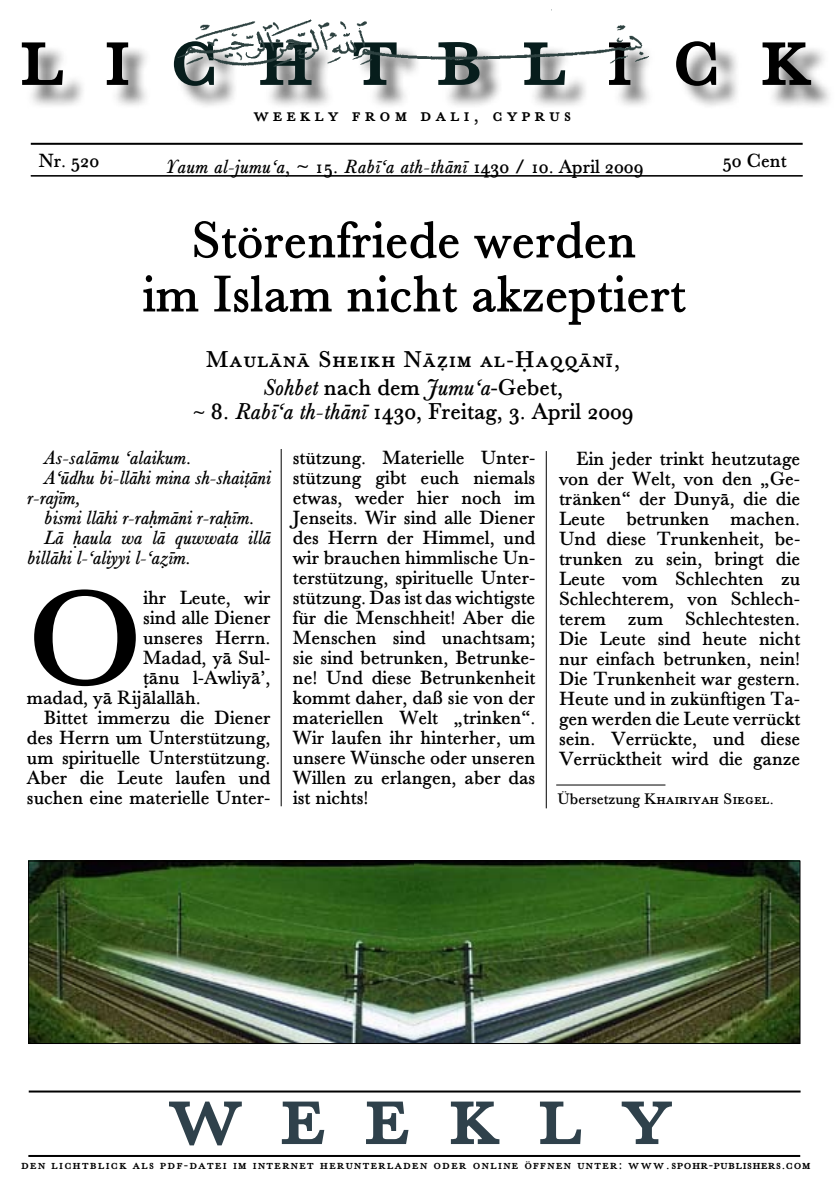
<style>
.page{position:relative;width:840px;height:1191px;background:#fff}
.page>*{position:absolute;margin:0;border:0;box-sizing:border-box;transform-origin:0 0}
.t1{font:140.8px "Spohr Bleisatz Normal";color:#000}
.t2{font:98px "Spohr Bleisatz Kapitaelchen";letter-spacing:.4em;color:#000}
.t3{font:98px "Spohr Bleisatz Kapitaelchen";letter-spacing:.4em;color:#2f414b}
.t4{font:54px/54px "Spohr Bleisatz Normal";color:#000;text-align:center}
.t5{font:24px/24px "Spohr Bleisatz Normal";color:#000;text-align:center}
.t6{font:24px "Spohr Bleisatz Kapitaelchen";letter-spacing:.06em;color:#000}
.t7{font:20px/20px "Spohr Bleisatz Normal";color:#000;text-align:justify}
.t8{font:20px "Spohr Bleisatz Kursiv";color:#000}
.t9{font:20px "Spohr Bleisatz Kursiv";letter-spacing:.025em;color:#000}
.t10{font:20px "Spohr Bleisatz Kapitaelchen";letter-spacing:.22em;color:#000}
.t11{font:16px "Spohr Bleisatz Kapitaelchen";letter-spacing:.025em;color:#000}
.t12{font:14px "Spohr Bleisatz Kapitaelchen";letter-spacing:.1em;color:#000}
.s1{color:#071d1c}
.s2{font-family:"Spohr Bleisatz Normal"}
.s3{font-family:"Spohr Bleisatz Kursiv"}
.s4{font-size:20px}
</style>
<div class="page">
<div style="left:25px;top:44px;width:814px;height:170px;background:#000;opacity:.6"></div>
<hr style="left:29px;top:1090px;width:771px;height:2px;background:#000">
<hr style="left:31px;top:143px;width:771px;height:2px;background:#000">
<hr style="left:31px;top:175px;width:771px;height:1px;background:#000">
<hr style="left:28px;top:1155px;width:771px;height:2px;background:#000">
<img style="left:142px;top:9px;width:556px;height:62px">
<hr style="left:281px;top:449px;width:1px;height:357px;background:#000">
<hr style="left:545px;top:451px;width:1px;height:357px;background:#000">
<hr style="left:556px;top:784px;width:109px;height:1px;background:#000">
<img style="left:30px;top:862px;width:767px;height:179px">
<div style="left:28px;top:860px;width:771px;height:183px;border:1px solid #000"></div>
<h2 class="t2" style="left:20px;top:-12px;width:791px">li<span class="s1">chtbl</span>ick</h2>
<p class="t10" style="left:254px;top:101px;width:318px">weekly from dali, cyprus</p>
<p class="t7" style="left:39px;top:151px;width:62px">Nr. 520</p>
<p class="t9" style="left:165px;top:153px;width:479px">Yaum al-jumu‘a<span class="s2">, ~ 15.</span> Rabî‘a ath-thânî <span class="s2">1430 / 10. April 2009</span></p>
<h3 class="t4" style="left:142px;top:215px;width:545px">Störenfriede werden<br>im Islam nicht akzeptiert</h3>
<p class="t6" style="left:206px;top:343px;width:415px">Maulânâ Sheikh Nâ|im al-Óaqqânî,</p>
<p class="t5" style="left:192px;top:376px;width:442px"><span class="s3">Sohbet</span> nach dem <span class="s3">Jumu‘a</span>-Gebet,<br><span class="s4">~</span> 8. <span class="s3">Rabî‘a th-thânî</span> 1430, Freitag, 3. April 2009</p>
<p class="t7" style="left:722px;top:151px;width:65px">50 Cent</p>
<p class="t8" style="left:44px;top:444px;width:148px">As-salâmu ‘alaikum.</p>
<p class="t8" style="left:44px;top:464px;width:228px">A‘ûdhu bi-llâhi mina sh-shai†âni</p>
<p class="t8" style="left:27px;top:484px;width:55px">r-rajîm,</p>
<p class="t8" style="left:44px;top:504px;width:211px">bismi llâhi r-raªmâni r-raªîm.</p>
<p class="t8" style="left:44px;top:524px;width:228px">Lâ ªaula wa lâ quwwata illâ</p>
<p class="t8" style="left:27px;top:544px;width:165px">billâhi l-‘aliyyi l-‘a|îm.</p>
<h1 class="t1" style="left:27px;top:545px;width:117px">O</h1>
<p class="t7" style="left:143px;top:589px;width:129px">ihr Leute, wir</p>
<p class="t7" style="left:143px;top:609px;width:129px">sind alle Diener</p>
<p class="t7" style="left:143px;top:629px;width:129px">unseres Herrn.</p>
<p class="t7" style="left:143px;top:649px;width:129px">Madad, yâ Sul-</p>
<p class="t7" style="left:143px;top:669px;width:129px">†ânu l-Awliyâ’,</p>
<p class="t7" style="left:27px;top:689px;width:175px">madad, yâ Rijâlallâh.</p>
<p class="t7" style="left:44px;top:709px;width:228px">Bittet immerzu die Diener</p>
<p class="t7" style="left:27px;top:729px;width:245px">des Herrn um Unterstützung,</p>
<p class="t7" style="left:27px;top:749px;width:245px">um spirituelle Unterstützung.</p>
<p class="t7" style="left:27px;top:769px;width:245px">Aber die Leute laufen und</p>
<p class="t7" style="left:27px;top:789px;width:245px">suchen eine materielle Unter-</p>
<p class="t7" style="left:293px;top:449px;width:244px">stützung. Materielle Unter&shy;stützung gibt euch niemals etwas, weder hier noch im Jenseits. Wir sind alle Diener des Herrn der Himmel, und wir brauchen himmlische Un&shy;terstützung, spirituelle Unter&shy;stützung. Das ist das wichtigste für die Menschheit! Aber die Menschen sind unachtsam; sie sind betrunken, Betrunke&shy;ne! Und diese Betrunkenheit kommt daher, daß sie von der materiellen Welt „trinken“.<br>Wir laufen ihr hinterher, um unsere Wünsche oder unseren Willen zu erlangen, aber das ist nichts!</p>
<p class="t7" style="left:558px;top:449px;width:242px;text-indent:17px">Ein jeder trinkt heutzutage von der Welt, von den „Ge&shy;tränken“ der Dunyâ, die die Leute betrunken machen.<br>Und diese Trunkenheit, be&shy;trunken zu sein, bringt die Leute vom Schlechten zu Schlechterem, von Schlech&shy;terem zum Schlechtesten.<br>Die Leute sind heute nicht nur einfach betrunken, nein!<br>Die Trunkenheit war gestern.<br>Heute und in zukünftigen Ta&shy;gen werden die Leute verrückt sein. Verrückte, und diese Verrücktheit wird die ganze</p>
<p class="t11" style="left:557px;top:788px;width:217px"><span class="s2">Übersetzung</span> Khairiyah Siegel.</p>
<h2 class="t3" style="left:169px;top:1047px;width:504px">weekly</h2>
<p class="t12" style="left:21px;top:1155px;width:790px">den lichtblick als pdf-datei im internet herunterladen oder online öffnen unter: www.spohr-publishers.com</p>
</div>
